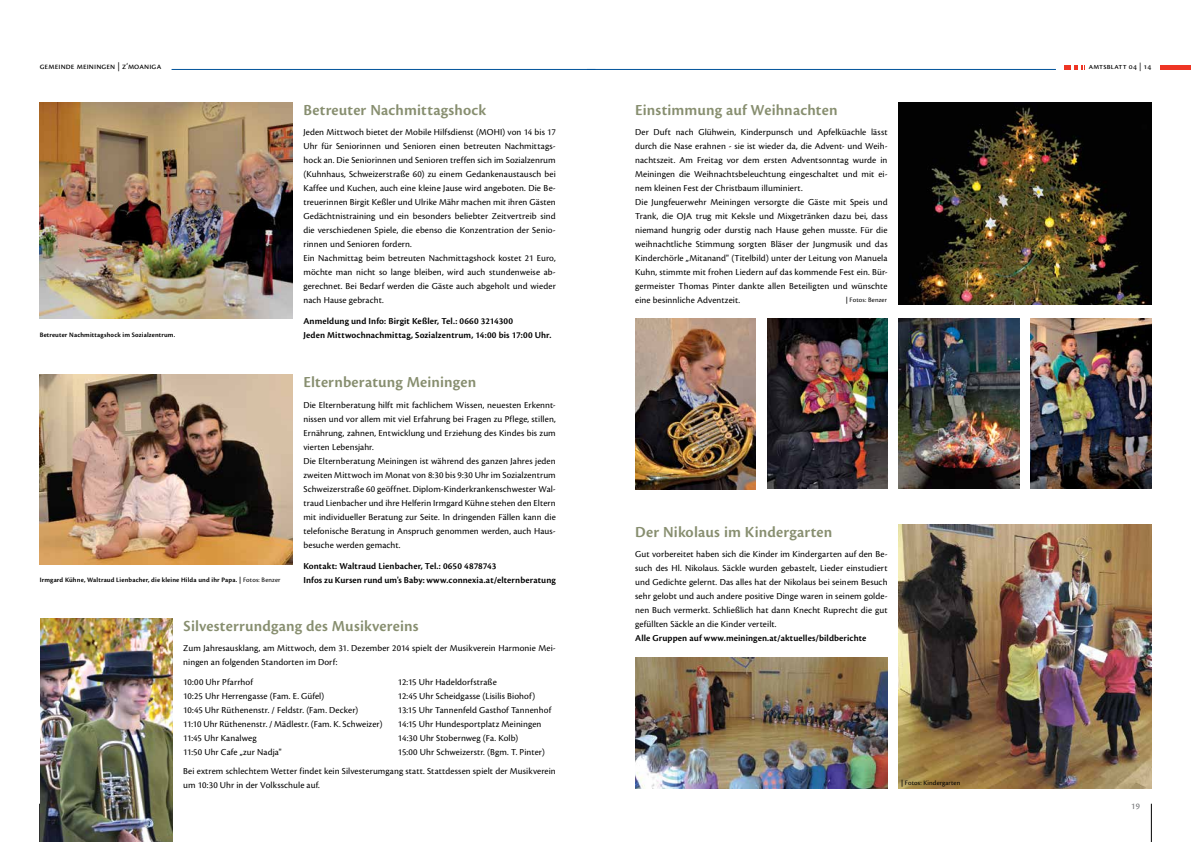
<style>
.page{position:relative;width:1191px;height:842px;background:#fff}
.page>*{position:absolute;margin:0;border:0;box-sizing:border-box;transform-origin:0 0}
.t1{font:600 16px "Cronos Pro";letter-spacing:.01em;color:#878e6f}
.t2{font:9.5px/14px "Cronos Pro";letter-spacing:.01em;color:#000}
.t3{font:600 9.5px/14px "Cronos Pro";letter-spacing:.01em;color:#000}
.t4{font:9px "Cronos Pro";letter-spacing:.015em;color:#000}
.t5{font:9px "Cronos Pro";color:#6d6e71}
.t6{font:8.5px "Cronos Pro";letter-spacing:.025em;color:#000}
.t7{font:600 7px "Cronos Pro";letter-spacing:.02em;color:#000}
.t8{font:7px "Cronos Pro";letter-spacing:.015em;color:#000}
.s1{font-weight:400}
.s2{font-weight:600}
</style>
<div class="page">
<hr style="left:1151px;top:804px;width:1px;height:38px;background:#000">
<svg style="left:1064px;top:65px;width:19px;height:4px"></svg>
<hr style="left:1159px;top:65px;width:32px;height:4px;background:#ee3524">
<hr style="left:587px;top:69px;width:469px;height:1px;background:#00539b">
<hr style="left:171px;top:69px;width:424px;height:1px;background:#00539b">
<img style="left:40px;top:102px;width:252px;height:217px">
<img style="left:40px;top:375px;width:252px;height:189px">
<img style="left:899px;top:102px;width:252px;height:203px">
<img style="left:635px;top:319px;width:120px;height:170px">
<img style="left:767px;top:319px;width:120px;height:170px">
<img style="left:899px;top:319px;width:120px;height:169px">
<img style="left:1030px;top:319px;width:121px;height:170px">
<img style="left:40px;top:618px;width:132px;height:224px">
<img style="left:635px;top:658px;width:252px;height:130px">
<img style="left:899px;top:524px;width:252px;height:264px">
<p class="t4" style="left:40px;top:61px;width:123px">gemeinde meiningen | z‘moaniga</p>
<p class="t7" style="left:40px;top:331px;width:137px">Betreuter Nachmittagshock im Sozialzentrum.</p>
<h1 class="t1" style="left:303px;top:100px;width:184px">Betreuter Nachmittagshock</h1>
<p class="t2" style="left:303px;top:125px;width:254px">Jeden Mittwoch bietet der Mobile Hilfsdienst (MOHI) von 14 bis 17<br>Uhr für Seniorinnen und Senioren einen betreuten Nachmittags&shy;hock an. Die Seniorinnen und Senioren treffen sich im Sozialzenrum (Kuhnhaus, Schweizerstraße 60) zu einem Gedankenaustausch bei Kaffee und Kuchen, auch eine kleine Jause wird angeboten. Die Be&shy;treuerinnen Birgit Keßler und Ulrike Mähr machen mit ihren Gästen Gedächtnistraining und ein besonders beliebter Zeitvertreib sind die verschiedenen Spiele, die ebenso die Konzentration der Senio&shy;rinnen und Senioren fordern.<br>Ein Nachmittag beim betreuten Nachmittagshock kostet 21 Euro, möchte man nicht so lange bleiben, wird auch stundenweise ab&shy;gerechnet. Bei Bedarf werden die Gäste auch abgeholt und wieder nach Hause gebracht.</p>
<p class="t3" style="left:303px;top:314px;width:249px">Anmeldung und Info: Birgit Keßler, Tel.: 0660 3214300<br>Jeden Mittwochnachmittag, Sozialzentrum, 14:00 bis 17:00 Uhr.</p>
<h1 class="t1" style="left:303px;top:373px;width:174px">Elternberatung Meiningen</h1>
<p class="t2" style="left:303px;top:398px;width:254px">Die Elternberatung hilft mit fachlichem Wissen, neuesten Erkennt&shy;nissen und vor allem mit viel Erfahrung bei Fragen zu Pflege, stillen, Ernährung, zahnen, Entwicklung und Erziehung des Kindes bis zum vierten Lebensjahr.<br>Die Elternberatung Meiningen ist während des ganzen Jahres jeden zweiten Mittwoch im Monat von 8:30 bis 9:30 Uhr im Sozialzentrum Schweizerstraße 60 geöffnet. Diplom-Kinderkrankenschwester Wal&shy;traud Lienbacher und ihre Helferin Irmgard Kühne stehen den Eltern mit individueller Beratung zur Seite. In dringenden Fällen kann die telefonische Beratung in Anspruch genommen werden, auch Haus&shy;besuche werden gemacht.</p>
<p class="t3" style="left:303px;top:559px;width:194px">Kontakt: Waltraud Lienbacher, Tel.: 0650 4878743</p>
<p class="t7" style="left:40px;top:576px;width:242px">Irmgard Kühne, Waltraud Lienbacher, die kleine Hilda und ihr Papa. | <span class="s1">Fotos: Benzer</span></p>
<p class="t3" style="left:303px;top:573px;width:254px">Infos zu Kursen rund um's Baby: www.connexia.at/elternberatung</p>
<h1 class="t1" style="left:184px;top:616px;width:236px">Silvesterrundgang des Musikvereins</h1>
<p class="t2" style="left:183px;top:641px;width:374px">Zum Jahresausklang, am Mittwoch, dem 31. Dezember 2014 spielt der Musikverein Harmonie Mei&shy;ningen an folgenden Standorten im Dorf:</p>
<p class="t2" style="left:183px;top:675px;width:201px">10:00 Uhr Pfarrhof<br>10:25 Uhr Herrengasse (Fam. E. Güfel)<br>10:45 Uhr Rüthenenstr. / Feldstr. (Fam. Decker)<br>11:10 Uhr Rüthenenstr. / Mädlestr. (Fam. K. Schweizer)<br>11:45 Uhr Kanalweg<br>11:50 Uhr Cafe „zur Nadja"</p>
<p class="t2" style="left:398px;top:675px;width:155px">12:15 Uhr Hadeldorfstraße<br>12:45 Uhr Scheidgasse (Lisilis Biohof)<br>13:15 Uhr Tannenfeld Gasthof Tannenhof 14:15 Uhr Hundesportplatz Meiningen 14:30 Uhr Stobernweg (Fa. Kolb)<br>15:00 Uhr Schweizerstr. (Bgm. T. Pinter)</p>
<p class="t2" style="left:183px;top:764px;width:374px">Bei extrem schlechtem Wetter findet kein Silvesterumgang statt. Stattdessen spielt der Musikverein um 10:30 Uhr in der Volksschule auf.</p>
<h1 class="t1" style="left:635px;top:100px;width:204px">Einstimmung auf Weihnachten</h1>
<p class="t2" style="left:635px;top:125px;width:254px">Der Duft nach Glühwein, Kinderpunsch und Apfelküachle lässt durch die Nase erahnen - sie ist wieder da, die Advent- und Weih&shy;nachtszeit. Am Freitag vor dem ersten Adventsonntag wurde in Meiningen die Weihnachtsbeleuchtung eingeschaltet und mit ei&shy;nem kleinen Fest der Christbaum illuminiert.<br>Die Jungfeuerwehr Meiningen versorgte die Gäste mit Speis und Trank, die OJA trug mit Keksle und Mixgetränken dazu bei, dass niemand hungrig oder durstig nach Hause gehen musste. Für die weihnachtliche Stimmung sorgten Bläser der Jungmusik und das Kinderchörle „Mitanand" (Titelbild) unter der Leitung von Manuela Kuhn, stimmte mit frohen Liedern auf das kommende Fest ein. Bür&shy;germeister Thomas Pinter dankte allen Beteiligten und wünschte eine besinnliche Adventzeit.</p>
<p class="t8" style="left:845px;top:295px;width:43px"><span class="s2">|</span> Fotos: Benzer</p>
<h1 class="t1" style="left:635px;top:523px;width:199px">Der Nikolaus im Kindergarten</h1>
<p class="t2" style="left:635px;top:547px;width:254px;text-align:justify">Gut vorbereitet haben sich die Kinder im Kindergarten auf den Be&shy;such des Hl. Nikolaus. Säckle wurden gebastelt, Lieder einstudiert und Gedichte gelernt. Das alles hat der Nikolaus bei seinem Besuch sehr gelobt und auch andere positive Dinge waren in seinem golde&shy;nen Buch vermerkt. Schließlich hat dann Knecht Ruprecht die gut gefüllten Säckle an die Kinder verteilt.</p>
<p class="t3" style="left:635px;top:631px;width:233px">Alle Gruppen auf www.meiningen.at/aktuelles/bildberichte</p>
<p class="t8" style="left:901px;top:778px;width:61px"><span class="s2">|</span> Fotos: Kindergarten</p>
<p class="t6" style="left:1088px;top:61px;width:64px">amtsblatt 04 | 14</p>
<p class="t5" style="left:1131px;top:801px;width:10px">19</p>
</div>
